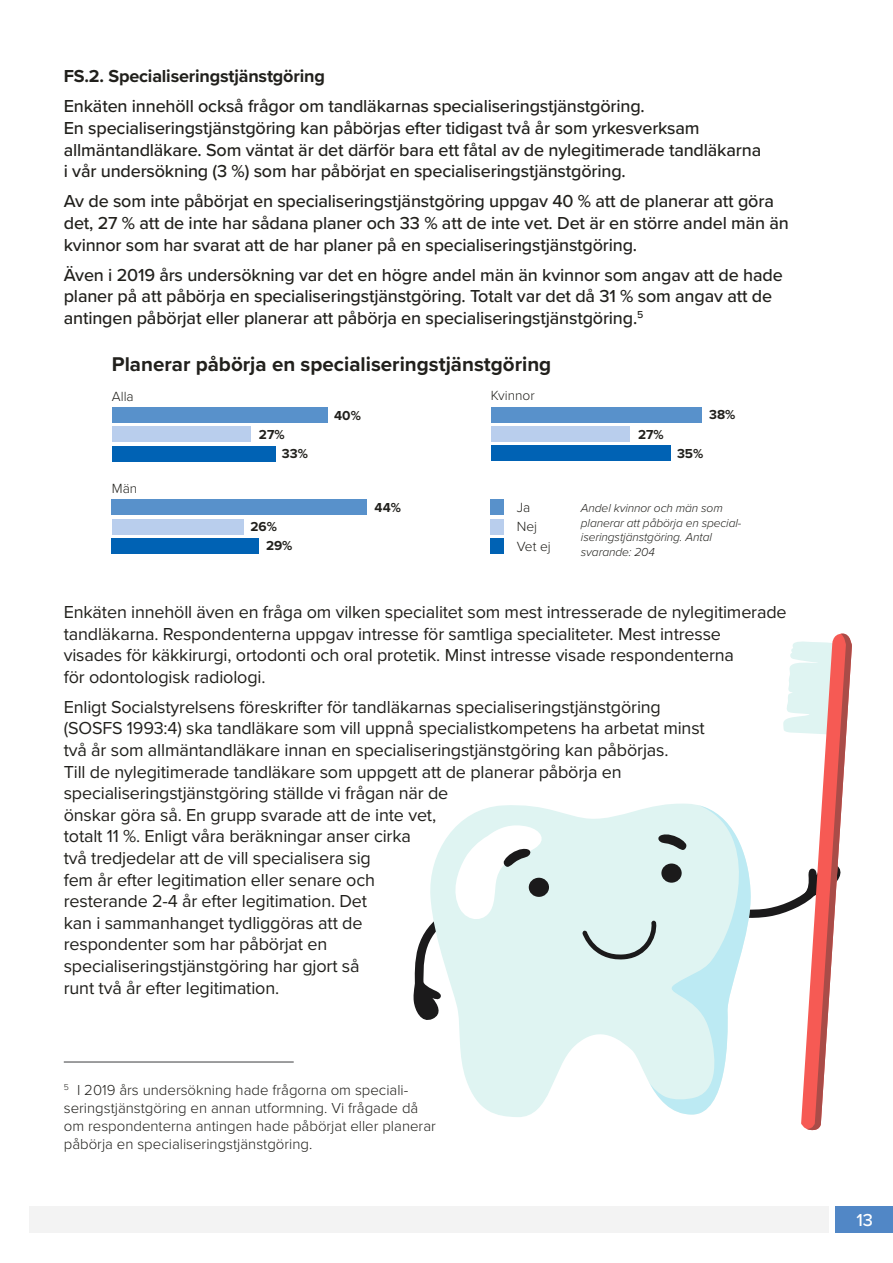
<style>
.page{position:relative;width:893px;height:1263px;background:#fff}
.page>*{position:absolute;margin:0;border:0;box-sizing:border-box;transform-origin:0 0}
.t1{font:700 20.55px "Proxima Nova";color:#21201c}
.t2{font:18px/21.6px "Proxima Nova";letter-spacing:-.01em;color:#21201c}
.t3{font:500 18px/21.6px "Proxima Nova";letter-spacing:-.01em;color:#21201c}
.Styckeformat_7{font:700 18px "Proxima Nova";letter-spacing:-.01em;color:#21201c}
.t4{font:500 18px "Proxima Nova";color:#fff}
.t5{font:300 15px/18px "Proxima Nova";color:#21201c}
.t6{font:300 13.8px "Proxima Nova";color:#21201c}
.t7{font:700 13.5px "Proxima Nova";color:#21201c}
.t8{font:italic 300 12px/14.4px "Proxima Nova";letter-spacing:-.01em;color:#21201c}
</style>
<div class="page">
<div style="left:835px;top:1206px;width:58px;height:27px;background:#5187c6"></div>
<div style="left:30px;top:1206px;width:799px;height:27px;background:#f3f3f3"></div>
<div style="left:112px;top:407px;width:215px;height:16px;background:#5891cb"></div>
<div style="left:112px;top:427px;width:138px;height:15px;background:#b9ceed"></div>
<div style="left:112px;top:446px;width:163px;height:15px;background:#0062b4"></div>
<div style="left:112px;top:500px;width:255px;height:15px;background:#5891cb"></div>
<div style="left:112px;top:519px;width:132px;height:15px;background:#b9ceed"></div>
<div style="left:112px;top:538px;width:147px;height:15px;background:#0062b4"></div>
<div style="left:491px;top:407px;width:210px;height:15px;background:#5891cb"></div>
<div style="left:491px;top:426px;width:139px;height:16px;background:#b9ceed"></div>
<div style="left:491px;top:446px;width:180px;height:15px;background:#0062b4"></div>
<div style="left:491px;top:500px;width:13px;height:15px;background:#5891cb"></div>
<div style="left:491px;top:519px;width:13px;height:15px;background:#b9ceed"></div>
<div style="left:491px;top:538px;width:13px;height:15px;background:#0062b4"></div>
<hr style="left:64px;top:1062px;width:230px;height:1px;background:#1f2123">
<svg style="left:459px;top:805px;width:123px;height:312px;fill:#dff4f2"></svg>
<svg style="left:413px;top:823px;width:135px;height:201px"></svg>
<svg style="left:582px;top:633px;width:270px;height:498px"></svg>
<p class="Styckeformat_7" style="left:64px;top:63px;width:263px">FS.2. Specialiseringstjänstgöring</p>
<p class="t3" style="left:64px;top:95px;width:699px">Enkäten innehöll också frågor om tandläkarnas specialiseringstjänstgöring.<br>En specialiseringstjänstgöring kan påbörjas efter tidigast två år som yrkesverksam allmäntandläkare. Som väntat är det därför bara ett fåtal av de nylegitimerade tandläkarna i vår undersökning (3 %) som har påbörjat en specialiseringstjänstgöring.</p>
<p class="t3" style="left:64px;top:190px;width:727px">Av de som inte påbörjat en specialiseringstjänstgöring uppgav 40 % att de planerar att göra det, 27 % att de inte har sådana planer och 33 % att de inte vet. Det är en större andel män än kvinnor som har svarat att de har planer på en specialiseringstjänstgöring.</p>
<p class="t3" style="left:64px;top:263px;width:720px">Även i 2019 års undersökning var det en högre andel män än kvinnor som angav att de hade planer på att påbörja en specialiseringstjänstgöring. Totalt var det då 31 % som angav att de antingen påbörjat eller planerar att påbörja en specialiseringstjänstgöring.<sup>5</sup></p>
<p class="t1" style="left:112px;top:349px;width:441px">Planerar påbörja en specialiseringstjänstgöring</p>
<p class="t6" style="left:112px;top:386px;width:23px">Alla</p>
<p class="t6" style="left:112px;top:478px;width:27px">Män</p>
<p class="t7" style="left:259px;top:424px;width:27px">27%</p>
<p class="t7" style="left:282px;top:443px;width:28px">33%</p>
<p class="t7" style="left:250px;top:517px;width:28px">26%</p>
<p class="t7" style="left:266px;top:536px;width:28px">29%</p>
<p class="t7" style="left:334px;top:405px;width:28px">40%</p>
<p class="t7" style="left:375px;top:497px;width:28px">44%</p>
<p class="t6" style="left:491px;top:385px;width:45px">Kvinnor</p>
<p class="t6" style="left:517px;top:497px;width:15px">Ja</p>
<p class="t6" style="left:517px;top:516px;width:22px">Nej</p>
<p class="t6" style="left:517px;top:536px;width:35px">Vet ej</p>
<p class="t7" style="left:638px;top:424px;width:27px">27%</p>
<p class="t7" style="left:709px;top:405px;width:28px">38%</p>
<p class="t7" style="left:677px;top:443px;width:28px">35%</p>
<p class="t8" style="left:581px;top:500px;width:162px">Andel kvinnor och män som planerar att påbörja en special&shy;iseringstjänstgöring. Antal svarande: 204</p>
<p class="t2" style="left:64px;top:600px;width:724px">Enkäten innehöll även en fråga om vilken specialitet som mest intresserade de nylegitimerade tandläkarna. Respondenterna uppgav intresse för samtliga specialiteter. Mest intresse<br>visades för käkkirurgi, ortodonti och oral protetik. Minst intresse visade respondenterna<br>för odontologisk radiologi.</p>
<p class="t2" style="left:64px;top:695px;width:643px">Enligt Socialstyrelsens föreskrifter för tandläkarnas specialiseringstjänstgöring (SOSFS 1993:4) ska tandläkare som vill uppnå specialistkompetens ha arbetat minst två år som allmäntandläkare innan en specialiseringstjänstgöring kan påbörjas.<br>Till de nylegitimerade tandläkare som uppgett att de planerar påbörja en specialiseringstjänstgöring ställde vi frågan när de<br>önskar göra så. En grupp svarade att de inte vet,<br>totalt 11 %. Enligt våra beräkningar anser cirka<br>två tredjedelar att de vill specialisera sig<br>fem år efter legitimation eller senare och<br>resterande 2-4 år efter legitimation. Det<br>kan i sammanhanget tydliggöras att de<br>respondenter som har påbörjat en<br>specialiseringstjänstgöring har gjort så<br>runt två år efter legitimation.</p>
<p class="t5" style="left:64px;top:1080px;width:374px"><sup>5</sup> I 2019 års undersökning hade frågorna om speciali&shy;seringstjänstgöring en annan utformning. Vi frågade då om respondenterna antingen hade påbörjat eller planerar påbörja en specialiseringstjänstgöring.</p>
<p class="t4" style="left:856px;top:1207px;width:18px">13</p>
</div>
